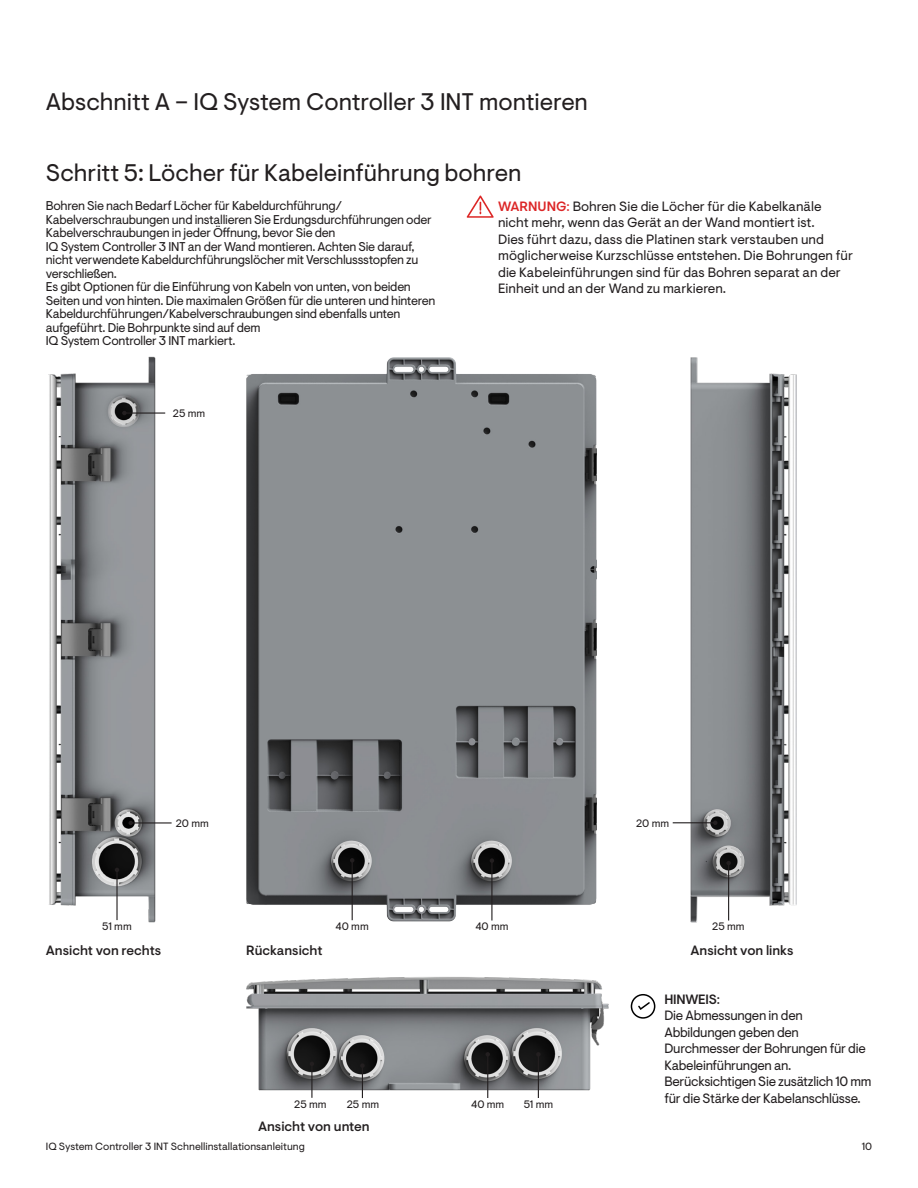
<style>
.page{position:relative;width:918px;height:1188px;background:#fff}
.page>*{position:absolute;margin:0;border:0;box-sizing:border-box;transform-origin:0 0}
.Enphase_H1{font:24px "Enphase Visuelt";color:#231f20}
.Enphase_H2{font:24px "Enphase Visuelt";color:#231f20}
.t1{font:13.5px/16.5px "Enphase Visuelt";color:#231f20}
.t2{font:13.5px/16.5px "Enphase Visuelt";letter-spacing:-.02em;color:#231f20}
.t3{font:500 13.5px "Enphase Visuelt";color:#231f20}
.t4{font:12.75px/13.5px "Enphase Visuelt";letter-spacing:-.02em;color:#231f20}
.t5{font:10.8px "Enphase Visuelt";color:#231f20}
.t6{font:10.5px "Enphase Visuelt";color:#231f20}
.s1{font-weight:500;color:#dc2526}
.s2{color:#dc2526}
.s3{font-weight:500}
</style>
<div class="page">
<img style="left:246px;top:977px;width:362px;height:115px">
<img style="left:246px;top:357px;width:350px;height:565px">
<img style="left:687px;top:357px;width:109px;height:566px">
<img style="left:49px;top:356px;width:107px;height:567px">
<hr style="left:116px;top:870px;width:2px;height:50px;background:#231f20">
<svg style="left:115px;top:868px;width:4px;height:4px"></svg>
<hr style="left:487px;top:1054px;width:1px;height:44px;background:#231f20">
<svg style="left:486px;top:1052px;width:4px;height:5px"></svg>
<hr style="left:538px;top:1054px;width:1px;height:44px;background:#231f20">
<svg style="left:536px;top:1052px;width:5px;height:5px"></svg>
<hr style="left:124px;top:412px;width:41px;height:2px;background:#231f20">
<svg style="left:122px;top:411px;width:5px;height:4px"></svg>
<hr style="left:352px;top:860px;width:1px;height:60px;background:#231f20">
<svg style="left:350px;top:858px;width:4px;height:5px"></svg>
<hr style="left:491px;top:861px;width:1px;height:60px;background:#231f20">
<svg style="left:490px;top:858px;width:4px;height:5px"></svg>
<hr style="left:728px;top:863px;width:1px;height:58px;background:#231f20">
<svg style="left:726px;top:861px;width:5px;height:4px"></svg>
<hr style="left:673px;top:822px;width:42px;height:1px;background:#231f20">
<svg style="left:713px;top:821px;width:5px;height:4px"></svg>
<hr style="left:131px;top:822px;width:41px;height:2px;background:#231f20">
<svg style="left:129px;top:821px;width:4px;height:4px"></svg>
<svg style="left:631px;top:994px;width:24px;height:25px"></svg>
<hr style="left:311px;top:1064px;width:1px;height:34px;background:#231f20">
<svg style="left:310px;top:1062px;width:4px;height:4px"></svg>
<hr style="left:362px;top:1066px;width:1px;height:32px;background:#231f20">
<svg style="left:360px;top:1063px;width:5px;height:5px"></svg>
<svg style="left:467px;top:196px;width:27px;height:22px"></svg>
<p class="Enphase_H1" style="left:46px;top:87px;width:544px">Abschnitt A – IQ System Controller 3 INT montieren</p>
<p class="Enphase_H2" style="left:46px;top:159px;width:477px">Schritt 5: Löcher für Kabeleinführung bohren</p>
<p class="t4" style="left:46px;top:199px;width:387px">Bohren Sie nach Bedarf Löcher für Kabeldurchführung/ Kabelverschraubungen und installieren Sie Erdungsdurchführungen oder Kabelverschraubungen in jeder Öffnung, bevor Sie den<br>IQ System Controller 3 INT an der Wand montieren. Achten Sie darauf, nicht verwendete Kabeldurchführungslöcher mit Verschlussstopfen zu verschließen.</p>
<p class="t4" style="left:46px;top:280px;width:391px">Es gibt Optionen für die Einführung von Kabeln von unten, von beiden Seiten und von hinten. Die maximalen Größen für die unteren und hinteren Kabeldurchführungen/Kabelverschraubungen sind ebenfalls unten aufgeführt. Die Bohrpunkte sind auf dem<br>IQ System Controller 3 INT markiert.</p>
<p class="t5" style="left:173px;top:407px;width:34px">25 mm</p>
<p class="t1" style="left:498px;top:198px;width:356px"><span class="s1">WARNUNG</span><span class="s2">:</span> Bohren Sie die Löcher für die Kabelkanäle nicht mehr, wenn das Gerät an der Wand montiert ist.<br>Dies führt dazu, dass die Platinen stark verstauben und möglicherweise Kurzschlüsse entstehen. Die Bohrungen für die Kabeleinführungen sind für das Bohren separat an der Einheit und an der Wand zu markieren.</p>
<p class="t5" style="left:102px;top:920px;width:31px">51 mm</p>
<p class="t5" style="left:176px;top:817px;width:34px">20 mm</p>
<p class="t5" style="left:636px;top:817px;width:34px">20 mm</p>
<p class="t5" style="left:336px;top:920px;width:35px">40 mm</p>
<p class="t5" style="left:475px;top:920px;width:35px">40 mm</p>
<p class="t5" style="left:712px;top:920px;width:34px">25 mm</p>
<p class="t3" style="left:46px;top:943px;width:117px">Ansicht von rechts</p>
<p class="t3" style="left:246px;top:943px;width:78px">Rückansicht</p>
<p class="t3" style="left:691px;top:943px;width:104px">Ansicht von links</p>
<p class="t5" style="left:294px;top:1098px;width:34px">25 mm</p>
<p class="t5" style="left:347px;top:1098px;width:34px">25 mm</p>
<p class="t3" style="left:258px;top:1119px;width:113px">Ansicht von unten</p>
<p class="t5" style="left:471px;top:1098px;width:35px">40 mm</p>
<p class="t5" style="left:524px;top:1098px;width:31px">51 mm</p>
<p class="t2" style="left:664px;top:991px;width:203px"><span class="s3">HINWEIS</span>:<br>Die Abmessungen in den<br>Abbildungen geben den<br>Durchmesser der Bohrungen für die<br>Kabeleinführungen an.</p>
<p class="t2" style="left:664px;top:1074px;width:209px">Berücksichtigen Sie zusätzlich 10 mm für die Stärke der Kabelanschlüsse.</p>
<p class="t6" style="left:46px;top:1140px;width:260px">IQ System Controller 3 INT Schnellinstallationsanleitung</p>
<p class="t6" style="left:862px;top:1140px;width:12px">10</p>
</div>
